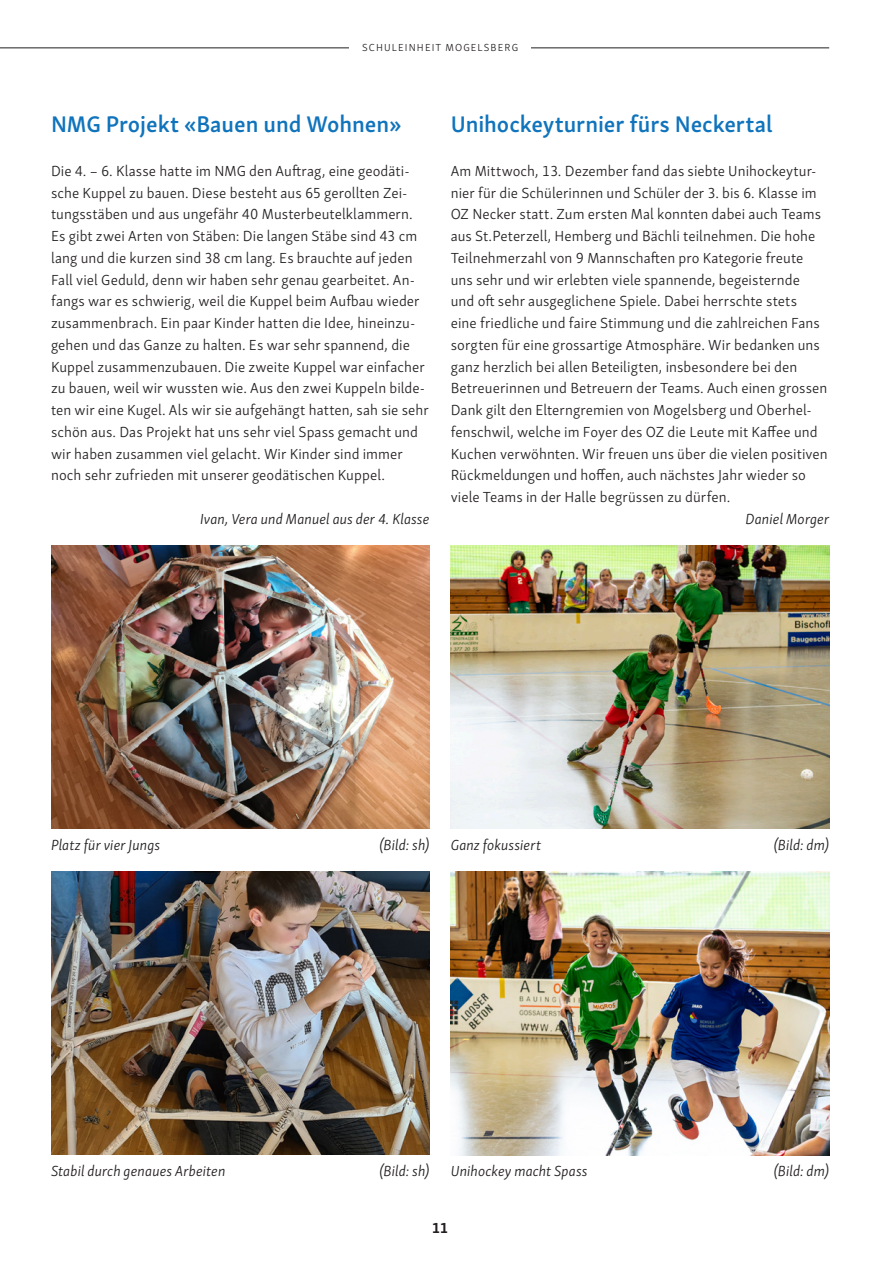
<style>
.page{position:relative;width:893px;height:1263px;background:#fff}
.page>*{position:absolute;margin:0;border:0;box-sizing:border-box;transform-origin:0 0}
.haupttitel{font:600 23.25px "Skolar Sans PE";letter-spacing:-.005em;color:#1074bc}
.Lauftext{font:300 15px/21.8px "Skolar Sans Latn";letter-spacing:.005em;color:#231f20}
.Bildlegende{font:italic 300 15px "Skolar Sans Latn";letter-spacing:.005em;color:#231f20}
.Autor{font:italic 300 15px "Skolar Sans Latn";letter-spacing:.005em;color:#231f20}
.t1{font:700 15px "Skolar Sans Latn";color:#231f20}
.Rubriktitel_Gemeinde{font:300 10.5px "Skolar Sans Latn";letter-spacing:.11em;color:#231f20}
</style>
<div class="page">
<hr style="left:0;top:48px;width:829px;height:1px;background:#231f20">
<div style="left:349px;top:43px;width:182px;height:8px;background:#fff"></div>
<img style="left:51px;top:546px;width:378px;height:282px">
<img style="left:51px;top:872px;width:378px;height:283px">
<img style="left:451px;top:546px;width:378px;height:282px">
<img style="left:451px;top:872px;width:378px;height:284px">
<p class="Rubriktitel_Gemeinde" style="left:362px;top:40px;width:157px">SCHULEINHEIT MOGELSBERG</p>
<p class="haupttitel" style="left:51px;top:106px;width:352px">NMG Projekt «Bauen und Wohnen»</p>
<p class="Lauftext" style="left:51px;top:159px;width:379px">Die 4. – 6. Klasse hatte im NMG den Auftrag, eine geodäti&shy;sche Kuppel zu bauen. Diese besteht aus 65 gerollten Zei&shy;tungsstäben und aus ungefähr 40 Musterbeutelklammern.<br>Es gibt zwei Arten von Stäben: Die langen Stäbe sind 43 cm lang und die kurzen sind 38 cm lang. Es brauchte auf jeden Fall viel Geduld, denn wir haben sehr genau gearbeitet. An&shy;fangs war es schwierig, weil die Kuppel beim Aufbau wieder zusammenbrach. Ein paar Kinder hatten die Idee, hineinzu&shy;gehen und das Ganze zu halten. Es war sehr spannend, die Kuppel zusammenzubauen. Die zweite Kuppel war einfacher zu bauen, weil wir wussten wie. Aus den zwei Kuppeln bilde&shy;ten wir eine Kugel. Als wir sie aufgehängt hatten, sah sie sehr schön aus. Das Projekt hat uns sehr viel Spass gemacht und wir haben zusammen viel gelacht. Wir Kinder sind immer noch sehr zufrieden mit unserer geodätischen Kuppel.</p>
<p class="Autor" style="left:200px;top:508px;width:231px">Ivan, Vera und Manuel aus der 4. Klasse</p>
<p class="haupttitel" style="left:451px;top:106px;width:323px">Unihockeyturnier fürs Neckertal</p>
<p class="Lauftext" style="left:451px;top:159px;width:379px">Am Mittwoch, 13. Dezember fand das siebte Unihockeytur&shy;nier für die Schülerinnen und Schüler der 3. bis 6. Klasse im OZ Necker statt. Zum ersten Mal konnten dabei auch Teams aus St.Peterzell, Hemberg und Bächli teilnehmen. Die hohe Teilnehmerzahl von 9 Mannschaften pro Kategorie freute uns sehr und wir erlebten viele spannende, begeisternde<br>und oft sehr ausgeglichene Spiele. Dabei herrschte stets<br>eine friedliche und faire Stimmung und die zahlreichen Fans sorgten für eine grossartige Atmosphäre. Wir bedanken uns ganz herzlich bei allen Beteiligten, insbesondere bei den Betreuerinnen und Betreuern der Teams. Auch einen grossen Dank gilt den Elterngremien von Mogelsberg und Oberhel&shy;fenschwil, welche im Foyer des OZ die Leute mit Kaffee und Kuchen verwöhnten. Wir freuen uns über die vielen positiven Rückmeldungen und hoffen, auch nächstes Jahr wieder so viele Teams in der Halle begrüssen zu dürfen.</p>
<p class="Autor" style="left:745px;top:508px;width:85px">Daniel Morger</p>
<p class="Bildlegende" style="left:51px;top:834px;width:111px">Platz für vier Jungs</p>
<p class="Bildlegende" style="left:379px;top:834px;width:52px">(Bild: sh)</p>
<p class="Bildlegende" style="left:451px;top:834px;width:92px">Ganz fokussiert</p>
<p class="Bildlegende" style="left:774px;top:834px;width:57px">(Bild: dm)</p>
<p class="Bildlegende" style="left:51px;top:1160px;width:176px">Stabil durch genaues Arbeiten</p>
<p class="Bildlegende" style="left:379px;top:1160px;width:52px">(Bild: sh)</p>
<p class="Bildlegende" style="left:451px;top:1160px;width:138px">Unihockey macht Spass</p>
<p class="Bildlegende" style="left:774px;top:1160px;width:57px">(Bild: dm)</p>
<p class="t1" style="left:432px;top:1215px;width:18px">11</p>
</div>
